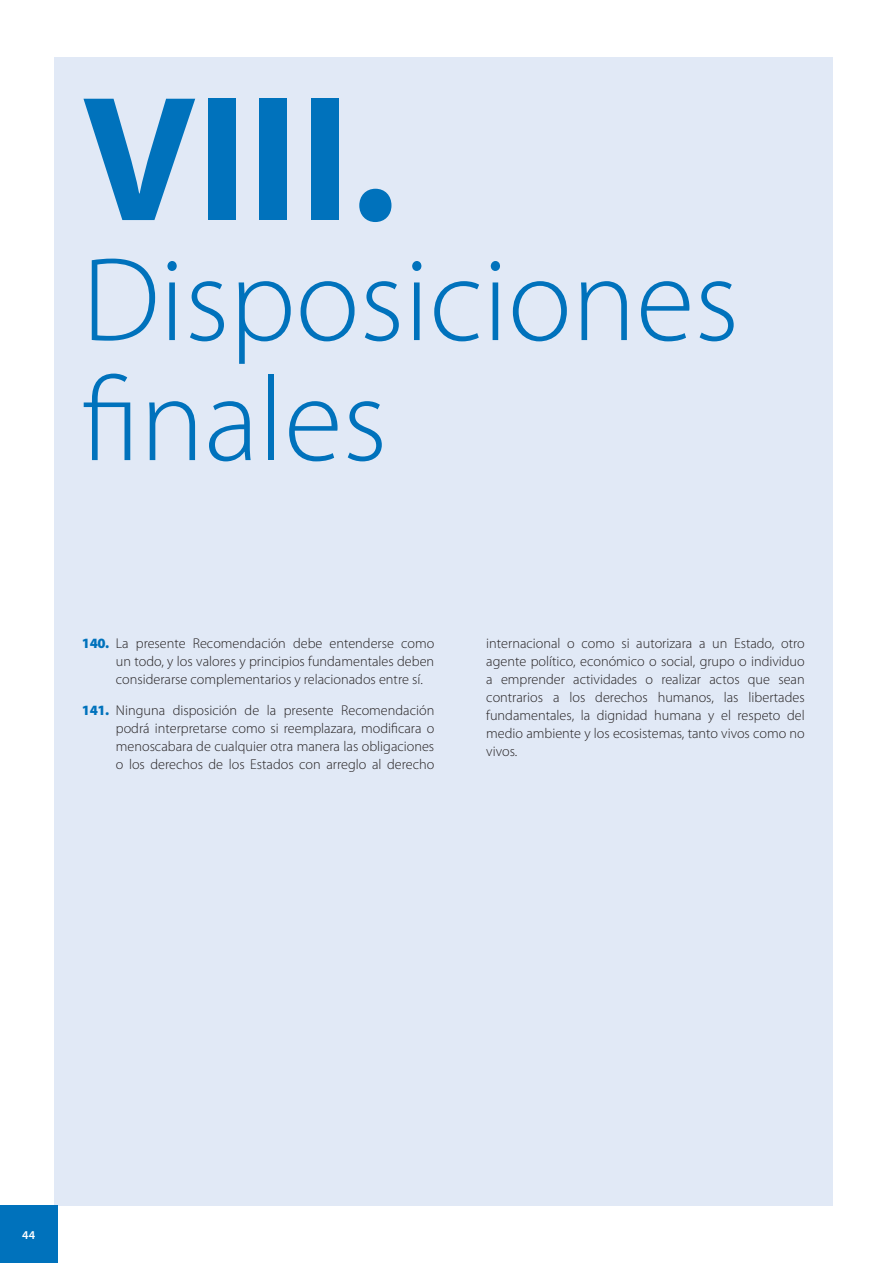
<style>
.page{position:relative;width:893px;height:1263px;background:#fff}
.page>*{position:absolute;margin:0;border:0;box-sizing:border-box;transform-origin:0 0}
.t1{font:700 180px "Myriad Pro";color:#0072bc}
.t2{font:300 120px/120px "Myriad Pro";color:#0072bc}
.t3{font:300 14.25px/18px "Myriad Pro";color:#231f20;text-align:justify}
.t4{font:600 12px "Myriad Pro";color:#fff}
.s1{font-weight:900;color:#0072bc}
</style>
<div class="page">
<div style="left:54px;top:57px;width:778px;height:1148px;background:#e1e9f6"></div>
<div style="left:0;top:1205px;width:57px;height:58px;background:#0072bc"></div>
<h1 class="t1" style="left:82px;top:42px;width:317px">VIII.</h1>
<h2 class="t2" style="left:82px;top:239px;width:659px">Disposiciones finales</h2>
<p class="t3" style="left:116px;top:634px;width:320px;text-indent:-34px"><span class="s1">140.</span> La presente Recomendación debe entenderse como un todo, y los valores y principios fundamentales deben considerarse complementarios y relacionados entre sí.</p>
<p class="t3" style="left:116px;top:701px;width:320px;text-indent:-34px"><span class="s1">141.</span> Ninguna disposición de la presente Recomendación podrá interpretarse como si reemplazara, modificara o menoscabara de cualquier otra manera las obligaciones o los derechos de los Estados con arreglo al derecho</p>
<p class="t3" style="left:486px;top:634px;width:320px">internacional o como si autorizara a un Estado, otro agente político, económico o social, grupo o individuo a emprender actividades o realizar actos que sean contrarios a los derechos humanos, las libertades fundamentales, la dignidad humana y el respeto del medio ambiente y los ecosistemas, tanto vivos como no vivos.</p>
<p class="t4" style="left:22px;top:1227px;width:14px">44</p>
</div>
